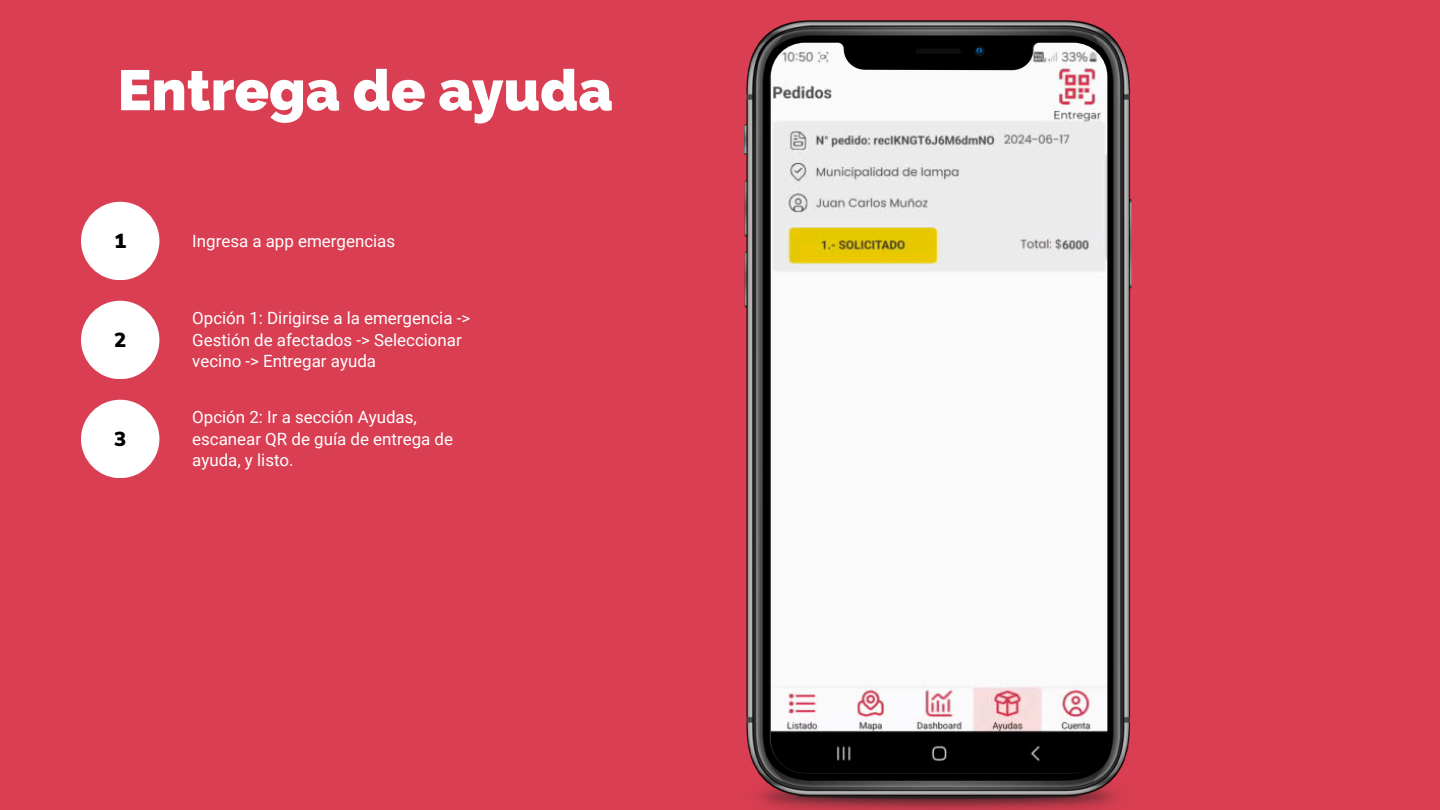
<style>
.page{position:relative;width:1440px;height:810px;background:#d93e52}
.page>*{position:absolute;margin:0;border:0;box-sizing:border-box;transform-origin:0 0}
.t1{font:800 56.8px "Raleway";color:#fff}
.t2{font:900 20.3px "Nunito Sans";color:#000}
.t3{font:16.9px/21.6px "Roboto";color:#fff}
</style>
<div class="page">
<div style="left:81px;top:202px;width:78px;height:78px;background:#fff;border-radius:50%"></div>
<div style="left:81px;top:301px;width:78px;height:78px;background:#fff;border-radius:50%"></div>
<div style="left:81px;top:400px;width:78px;height:78px;background:#fff;border-radius:50%"></div>
<img style="left:745px;top:20px;width:387px;height:790px">
<img style="left:771px;top:43px;width:336px;height:730px">
<p class="t1" style="left:118px;top:57px;width:497px">Entrega de ayuda</p>
<h1 class="t2" style="left:114px;top:227px;width:14px">1</h1>
<p class="t2" style="left:114px;top:326px;width:14px">2</p>
<p class="t2" style="left:114px;top:425px;width:14px">3</p>
<p class="t3" style="left:192px;top:230px;width:204px">Ingresa a app emergencias</p>
<p class="t3" style="left:192px;top:308px;width:279px">Opción 1: Dirigirse a la emergencia -&gt;<br>Gestión de afectados -&gt; Seleccionar vecino -&gt; Entregar ayuda</p>
<p class="t3" style="left:192px;top:407px;width:262px">Opción 2: Ir a sección Ayudas, escanear QR de guía de entrega de ayuda, y listo.</p>
</div>
